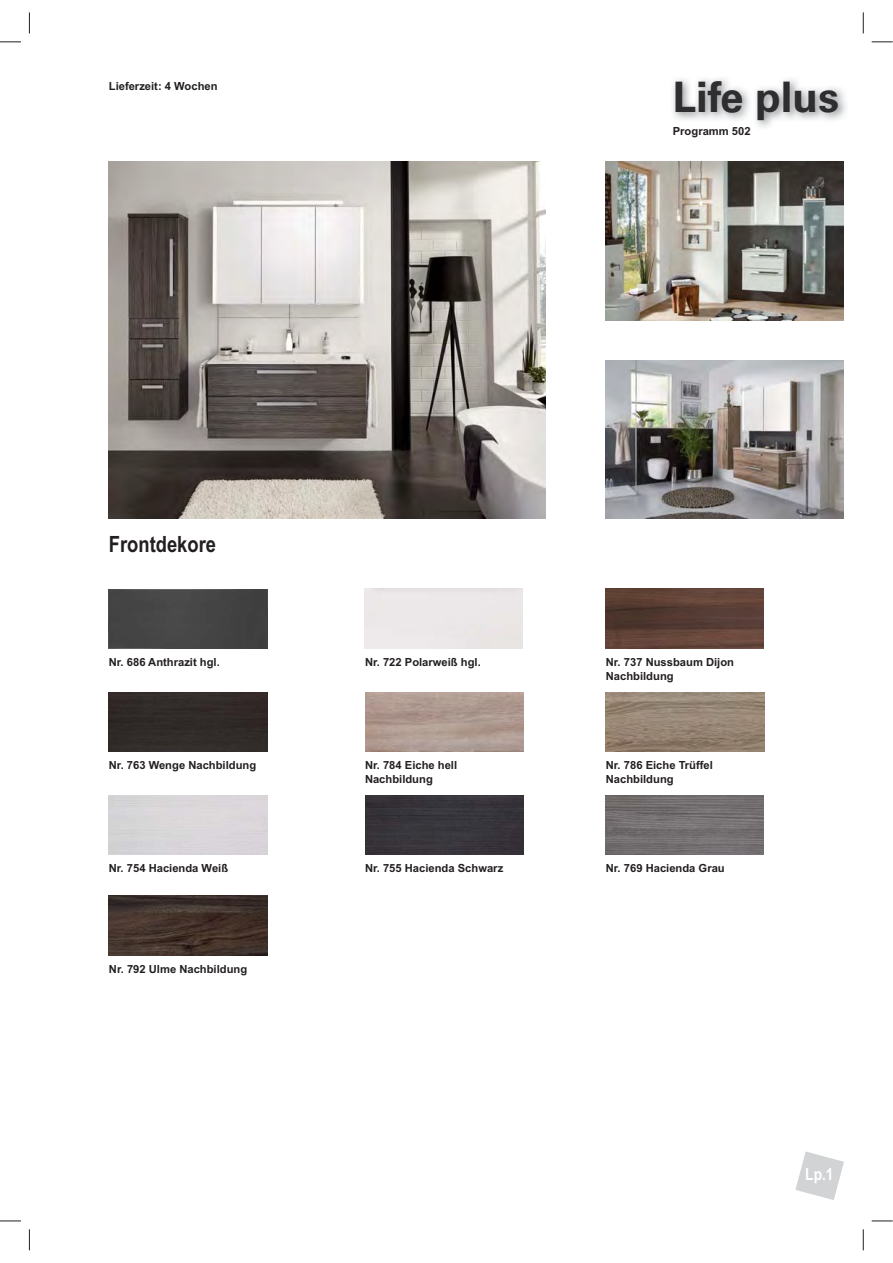
<style>
.page{position:relative;width:893px;height:1263px;background:#fff}
.page>*{position:absolute;margin:0;border:0;box-sizing:border-box;transform-origin:0 0}
.t1{font:700 42px "Univers";color:#2e2d30}
.t2{font:700 22.35px "Arial Narrow";color:#231f20}
.t3{font:700 16.8px "Arial Narrow";color:#fff}
.t4{font:700 11.25px/13.4px "Arial";color:#231f20}
</style>
<div class="page">
<svg style="left:795px;top:1151px;width:49px;height:49px"></svg>
<img style="left:673px;top:78px;width:173px;height:49px">
<img style="left:109px;top:162px;width:436px;height:357px">
<img style="left:605px;top:162px;width:238px;height:158px">
<img style="left:605px;top:360px;width:238px;height:159px">
<img style="left:605px;top:589px;width:159px;height:59px">
<div style="left:109px;top:589px;width:158px;height:60px;background:#444"></div>
<div style="left:365px;top:795px;width:159px;height:60px;background:#37343a"></div>
<img style="left:605px;top:795px;width:159px;height:60px">
<div style="left:109px;top:692px;width:159px;height:60px;background:#312b28"></div>
<img style="left:606px;top:692px;width:158px;height:60px">
<img style="left:109px;top:896px;width:158px;height:59px">
<svg style="left:0;top:42px;width:21px;height:1px"></svg>
<svg style="left:872px;top:42px;width:21px;height:1px"></svg>
<svg style="left:0;top:1221px;width:21px;height:1px"></svg>
<svg style="left:872px;top:1221px;width:21px;height:1px"></svg>
<svg style="left:29px;top:12px;width:1px;height:21px"></svg>
<svg style="left:29px;top:1229px;width:1px;height:21px"></svg>
<svg style="left:863px;top:12px;width:1px;height:21px"></svg>
<svg style="left:863px;top:1229px;width:1px;height:21px"></svg>
<p class="t4" style="left:109px;top:80px;width:110px">Lieferzeit: 4 Wochen</p>
<h1 class="t1" style="left:673px;top:82px;width:168px">Life plus</h1>
<p class="t4" style="left:673px;top:126px;width:79px">Programm 502</p>
<h2 class="t2" style="left:109px;top:536px;width:109px">Frontdekore</h2>
<p class="t4" style="left:109px;top:657px;width:113px">Nr. 686 Anthrazit hgl.</p>
<p class="t4" style="left:365px;top:657px;width:117px">Nr. 722 Polarweiß hgl.</p>
<p class="t4" style="left:606px;top:657px;width:130px">Nr. 737 Nussbaum Dijon<br>Nachbildung</p>
<p class="t4" style="left:109px;top:760px;width:149px">Nr. 763 Wenge Nachbildung</p>
<p class="t4" style="left:365px;top:760px;width:94px">Nr. 784 Eiche hell<br>Nachbildung</p>
<p class="t4" style="left:606px;top:760px;width:109px">Nr. 786 Eiche Trüffel<br>Nachbildung</p>
<p class="t4" style="left:109px;top:863px;width:121px">Nr. 754 Hacienda Weiß</p>
<p class="t4" style="left:109px;top:963px;width:140px">Nr. 792 Ulme Nachbildung</p>
<p class="t4" style="left:365px;top:863px;width:140px">Nr. 755 Hacienda Schwarz</p>
<p class="t4" style="left:606px;top:863px;width:120px">Nr. 769 Hacienda Grau</p>
<h3 class="t3" style="left:805px;top:1168px;width:30px">Lp.1</h3>
</div>
